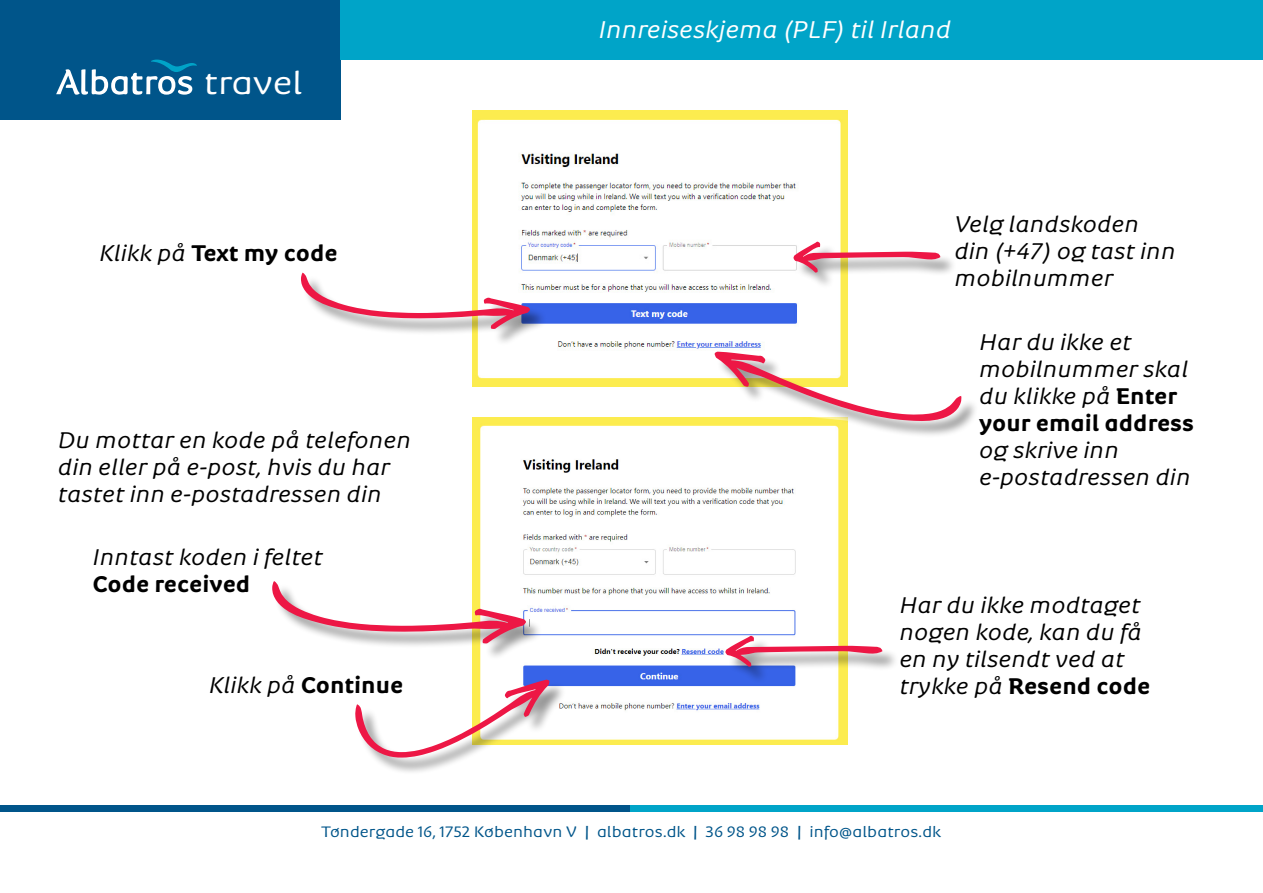
<style>
.page{position:relative;width:1263px;height:893px;background:#fff}
.page>*{position:absolute;margin:0;border:0;box-sizing:border-box;transform-origin:0 0}
.t1{font:500 31.65px "Albatros";color:#fff;scale:1.08 1}
.t2{font:italic 500 24px "Albatros";color:#fff}
.t3{font:italic 500 22.5px/27px "Albatros";color:#000}
.t4{font:800 22.5px "Albatros";color:#000}
.t5{font:500 15px "Albatros";letter-spacing:.005em;color:#00558a;scale:1.04 1}
.s1{font-weight:500;font-style:italic}
.s2{font-weight:800;font-style:normal}
.s3{font-weight:700}
</style>
<div class="page">
<div style="left:0;top:805px;width:630px;height:7px;background:#00558a"></div>
<div style="left:630px;top:805px;width:633px;height:7px;background:#00a4c8"></div>
<div style="left:0;top:0;width:341px;height:119px;background:#00558a"></div>
<svg style="left:56px;top:60px;width:141px;height:35px"></svg>
<div style="left:341px;top:0;width:922px;height:60px;background:#00a4c8"></div>
<img style="left:472px;top:417px;width:375px;height:327px">
<img style="left:472px;top:111px;width:375px;height:275px">
<div style="left:727px;top:638px;width:172px;height:46px;background:#000;opacity:.43"></div>
<svg style="left:725px;top:636px;width:157px;height:31px"></svg>
<div style="left:795px;top:244px;width:162px;height:46px;background:#000;opacity:.43"></div>
<svg style="left:793px;top:241px;width:147px;height:32px"></svg>
<div style="left:357px;top:681px;width:209px;height:94px;background:#000;opacity:.43"></div>
<svg style="left:355px;top:679px;width:195px;height:79px"></svg>
<div style="left:302px;top:275px;width:245px;height:71px;background:#000;opacity:.43"></div>
<svg style="left:301px;top:273px;width:229px;height:56px"></svg>
<div style="left:274px;top:583px;width:269px;height:78px;background:#000;opacity:.43"></div>
<svg style="left:272px;top:581px;width:254px;height:62px"></svg>
<div style="left:716px;top:353px;width:263px;height:85px;background:#000;opacity:.43"></div>
<svg style="left:714px;top:352px;width:248px;height:69px"></svg>
<h1 class="t1" style="left:204px;top:64px;width:93px">travel</h1>
<p class="t4" style="left:99px;top:238px;width:240px"><span class="s1">Klikk på</span> Text my code</p>
<p class="t3" style="left:58px;top:426px;width:355px">Du mottar en kode på telefonen din eller på e-post, hvis du har tastet inn e-postadressen din</p>
<p class="t3" style="left:93px;top:543px;width:232px">Inntast koden i feltet</p>
<p class="t4" style="left:93px;top:569px;width:159px">Code received</p>
<p class="t4" style="left:209px;top:670px;width:196px"><span class="s1">Klikk på</span> Continue</p>
<p class="t2" style="left:599px;top:15px;width:354px">Innreiseskjema (PLF) til Irland</p>
<p class="t3" style="left:954px;top:210px;width:223px">Velg landskoden din (+47) og tast inn mobilnummer</p>
<p class="t3" style="left:979px;top:328px;width:216px">Har du ikke et mobilnummer skal du klikke på <span class="s2">Enter your email address</span></p>
<p class="t3" style="left:979px;top:436px;width:213px">og skrive inn e-postadressen din</p>
<p class="t3" style="left:899px;top:591px;width:252px">Har du ikke modtaget nogen kode, kan du få en ny tilsendt ved at trykke på <span class="s2">Resend code</span></p>
<p class="t5" style="left:321px;top:822px;width:597px">Tøndergade 16, 1752 København V <span class="s3">|</span> albatros.dk <span class="s3">|</span> 36 98 98 98 <span class="s3">|</span> info@albatros.dk</p>
</div>
